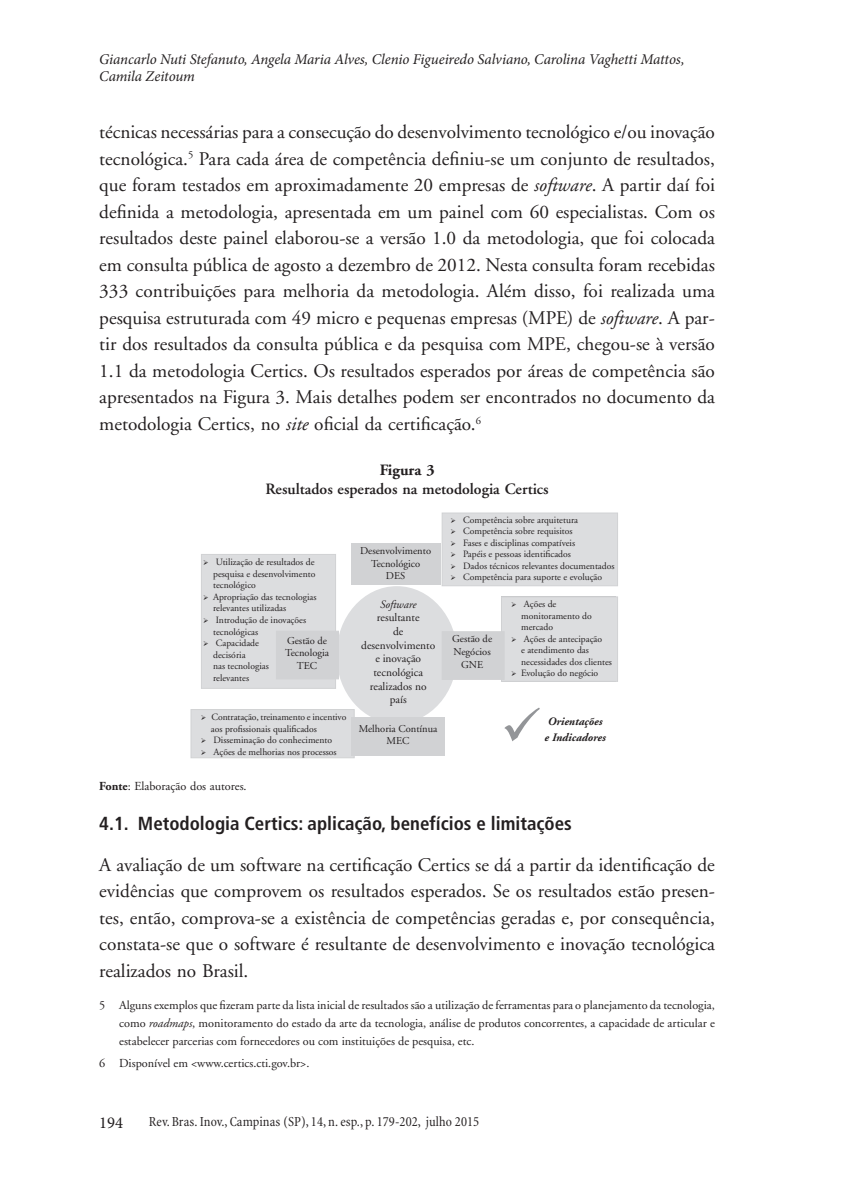
<style>
.page{position:relative;width:844px;height:1191px;background:#fff}
.page>*{position:absolute;margin:0;border:0;box-sizing:border-box;transform-origin:0 0}
.t1{font:19.25px/26.4px "Adobe Garamond";color:#231f20;text-align:justify}
.t2{font:700 condensed 18.9px "Frutiger";color:#231f20}
.t3{font:16.62px "Minion Pro";color:#231f20}
.t4{font:600 15.75px "Adobe Garamond";color:#231f20}
.t5{font:700 15.75px "Adobe Garamond";color:#231f20}
.t6{font:italic 14.88px/17.5px "Minion Pro";letter-spacing:-.01em;color:#231f20}
.t7{font:condensed 14px "Minion";letter-spacing:.01em;color:#231f20}
.t8{font:12.25px/17.5px "Adobe Garamond";color:#231f20;text-align:justify}
.t9{font:11.38px/13.7px "Adobe Garamond";color:#231f20;text-align:center}
.t10{font:italic 700 11.38px/15.8px "Adobe Garamond";color:#231f20}
.t11{font:italic 11.38px "Adobe Garamond";color:#231f20}
.t12{font:10.5px/12.6px "Adobe Garamond";color:#231f20;text-align:center}
.t13{font:9.62px/11.5px "Adobe Garamond";color:#231f20}
.s1{font-style:italic}
.s2{font-weight:700}
</style>
<div class="page">
<div style="left:201px;top:554px;width:135px;height:135px;background:#dcdddf"></div>
<div style="left:336px;top:586px;width:121px;height:137px;background:#dcdddf;border-radius:50%"></div>
<div style="left:190px;top:709px;width:164px;height:49px;background:#dcdddf;border:1px solid #d1d2d4"></div>
<div style="left:441px;top:512px;width:177px;height:74px;background:#dcdddf;border:1px solid #d1d2d4"></div>
<div style="left:501px;top:596px;width:117px;height:86px;background:#dcdddf;border:1px solid #d1d2d4"></div>
<div style="left:351px;top:543px;width:90px;height:42px;background:#d1d2d4"></div>
<div style="left:441px;top:631px;width:63px;height:49px;background:#d1d2d4"></div>
<div style="left:351px;top:717px;width:93px;height:39px;background:#d1d2d4"></div>
<div style="left:276px;top:631px;width:63px;height:48px;background:#d1d2d4"></div>
<p class="t6" style="left:99px;top:50px;width:586px">Giancarlo Nuti Stefanuto, Angela Maria Alves, Clenio Figueiredo Salviano, Carolina Vaghetti Mattos,<br>Camila Zeitoum</p>
<p class="t1" style="left:99px;top:119px;width:617px">técnicas necessárias para a consecução do desenvolvimento tecnológico e/ou inovação tecnológica.<sup>5</sup> Para cada área de competência definiu-se um conjunto de resultados, que foram testados em aproximadamente 20 empresas de <span class="s1">software</span>. A partir daí foi definida a metodologia, apresentada em um painel com 60 especialistas. Com os resultados deste painel elaborou-se a versão 1.0 da metodologia, que foi colocada em consulta pública de agosto a dezembro de 2012. Nesta consulta foram recebidas 333 contribuições para melhoria da metodologia. Além disso, foi realizada uma pesquisa estruturada com 49 micro e pequenas empresas (MPE) de <span class="s1">software</span>. A par&shy;tir dos resultados da consulta pública e da pesquisa com MPE, chegou-se à versão 1.1 da metodologia Certics. Os resultados esperados por áreas de competência são apresentados na Figura 3. Mais detalhes podem ser encontrados no documento da metodologia Certics, no <span class="s1">site</span> oficial da certificação.<sup>6</sup></p>
<p class="t5" style="left:379px;top:462px;width:56px">Figura 3</p>
<p class="t4" style="left:265px;top:480px;width:284px">Resultados esperados na metodologia Certics</p>
<p class="t13" style="left:213px;top:556px;width:104px;text-align:justify;text-indent:-10px">➢ Utilização de resultados de pesquisa e desenvolvimento tecnológico</p>
<p class="t13" style="left:213px;top:591px;width:105px;text-indent:-10px">➢ Apropriação das tecnologias relevantes utilizadas</p>
<p class="t13" style="left:213px;top:614px;width:94px;text-indent:-10px">➢ Introdução de inovações tecnológicas</p>
<p class="t13" style="left:213px;top:637px;width:57px;text-indent:-10px">➢ Capacidade decisória<br>nas tecnologias relevantes</p>
<p class="t12" style="left:285px;top:634px;width:45px">Gestão de<br>Tecnologia<br>TEC</p>
<p class="t13" style="left:211px;top:711px;width:137px;text-indent:-10px">➢ Contratação, treinamento e incentivo aos profissionais qualificados</p>
<p class="t13" style="left:201px;top:734px;width:133px">➢ Disseminação do conhecimento</p>
<p class="t13" style="left:201px;top:746px;width:137px">➢ Ações de melhorias nos processos</p>
<p class="t12" style="left:360px;top:545px;width:73px">Desenvolvimento<br>Tecnológico<br>DES</p>
<p class="t11" style="left:380px;top:598px;width:38px">Software</p>
<p class="t9" style="left:361px;top:611px;width:75px">resultante<br>de desenvolvimento e inovação tecnológica realizados no país</p>
<p class="t12" style="left:358px;top:722px;width:80px">Melhoria Contínua<br>MEC</p>
<p class="t13" style="left:450px;top:514px;width:129px">➢ Competência sobre arquitetura</p>
<p class="t13" style="left:450px;top:525px;width:123px">➢ Competência sobre requisitos</p>
<p class="t13" style="left:450px;top:537px;width:126px">➢ Fases e disciplinas compatíveis</p>
<p class="t13" style="left:450px;top:549px;width:122px">➢ Papéis e pessoas identificados</p>
<p class="t13" style="left:450px;top:560px;width:165px">➢ Dados técnicos relevantes documentados</p>
<p class="t13" style="left:450px;top:572px;width:153px">➢ Competência para suporte e evolução</p>
<p class="t12" style="left:452px;top:633px;width:42px">Gestão de<br>Negócios<br>GNE</p>
<p class="t13" style="left:521px;top:598px;width:72px;text-indent:-10px">➢ Ações de monitoramento do mercado</p>
<p class="t13" style="left:521px;top:633px;width:92px;text-indent:-10px">➢ Ações de antecipação<br>e atendimento das necessidades dos clientes</p>
<p class="t13" style="left:511px;top:667px;width:88px">➢ Evolução do negócio</p>
<p class="t10" style="left:544px;top:713px;width:63px">Orientações e Indicadores</p>
<p class="t8" style="left:99px;top:777px;width:149px"><span class="s2">Fonte</span>: Elaboração dos autores.</p>
<p class="t2" style="left:99px;top:812px;width:474px">4.1. Metodologia Certics: aplicação, benefícios e limitações</p>
<p class="t1" style="left:99px;top:852px;width:617px">A avaliação de um software na certificação Certics se dá a partir da identificação de evidências que comprovem os resultados esperados. Se os resultados estão presen&shy;tes, então, comprova-se a existência de competências geradas e, por consequência, constata-se que o software é resultante de desenvolvimento e inovação tecnológica realizados no Brasil.</p>
<p class="t8" style="left:119px;top:997px;width:597px;text-indent:-20px">5 Alguns exemplos que fizeram parte da lista inicial de resultados são a utilização de ferramentas para o planejamento da tecnologia, como <span class="s1">roadmaps</span>, monitoramento do estado da arte da tecnologia, análise de produtos concorrentes, a capacidade de articular e estabelecer parcerias com fornecedores ou com instituições de pesquisa, etc.</p>
<p class="t8" style="left:99px;top:1054px;width:211px">6 Disponível em &lt;www.certics.cti.gov.br&gt;.</p>
<p class="t3" style="left:99px;top:1112px;width:25px">194</p>
<p class="t7" style="left:149px;top:1114px;width:332px">Rev. Bras. Inov., Campinas (SP), 14, n. esp., p. 179-202, julho 2015</p>
</div>
